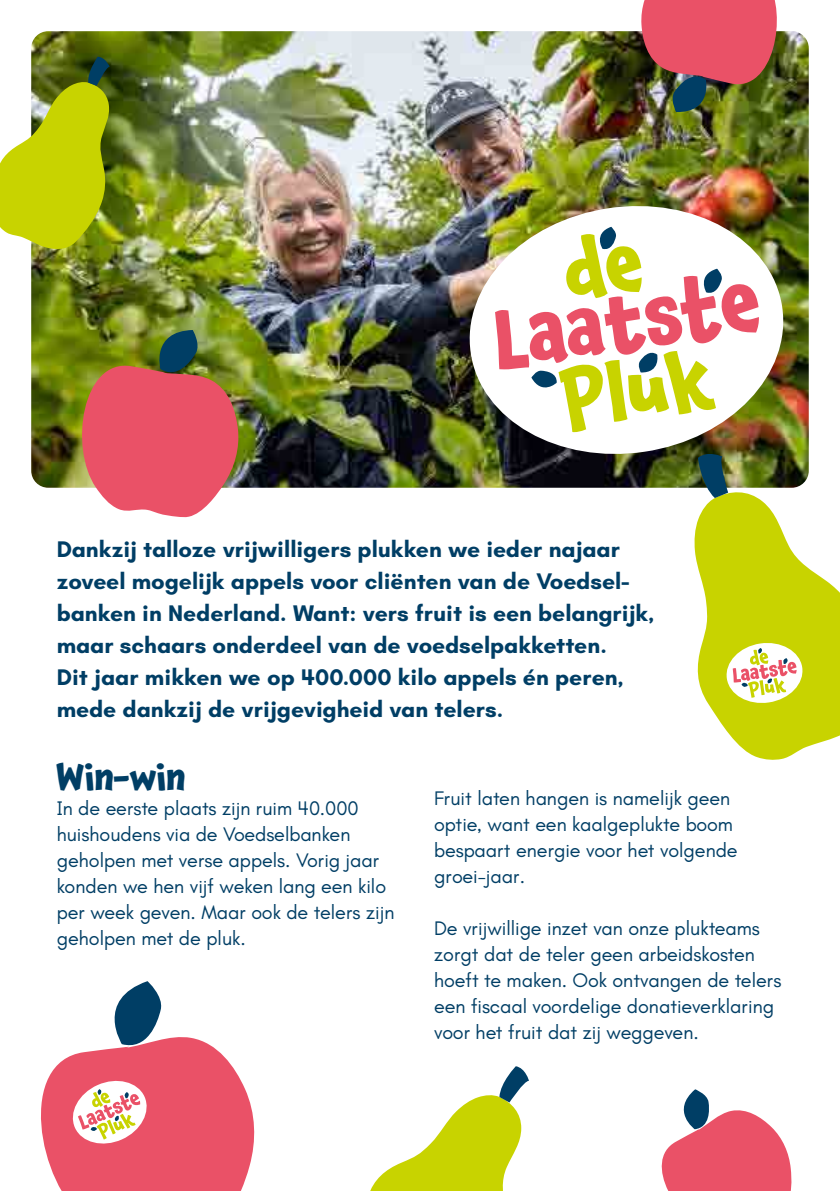
<style>
.page{position:relative;width:840px;height:1191px;background:#fff}
.page>*{position:absolute;margin:0;border:0;box-sizing:border-box;transform-origin:0 0}
.t1{font:700 36px "Chaloops";color:#003e65}
.t2{font:700 23px/32px "Teachers";color:#003e65}
.t3{font:20px/26px "Teachers";color:#003e65}
</style>
<div class="page">
<img style="left:31px;top:31px;width:777px;height:457px">
<svg style="left:69px;top:330px;width:171px;height:187px;background:#c16d5d"></svg>
<img style="left:640px;top:0;width:148px;height:113px">
<svg style="left:661px;top:1089px;width:131px;height:102px"></svg>
<svg style="left:370px;top:1066px;width:158px;height:125px"></svg>
<svg style="left:0;top:57px;width:110px;height:194px"></svg>
<img style="left:460px;top:195px;width:331px;height:269px">
<svg style="left:494px;top:227px;width:264px;height:205px"></svg>
<svg style="left:41px;top:981px;width:214px;height:210px"></svg>
<svg style="left:693px;top:450px;width:146px;height:310px"></svg>
<p class="t2" style="left:57px;top:532px;width:598px">Dankzij talloze vrijwilligers plukken we ieder najaar zoveel mogelijk appels voor cliënten van de Voedsel&shy;banken in Nederland. Want: vers fruit is een belangrijk, maar schaars onderdeel van de voedselpakketten.<br>Dit jaar mikken we op 400.000 kilo appels én peren, mede dankzij de vrijgevigheid van telers.</p>
<h1 class="t1" style="left:57px;top:746px;width:130px">Win-win</h1>
<p class="t3" style="left:57px;top:795px;width:339px">In de eerste plaats zijn ruim 40.000 huishoudens via de Voedselbanken geholpen met verse appels. Vorig jaar konden we hen vijf weken lang een kilo per week geven. Maar ook de telers zijn geholpen met de pluk.</p>
<p class="t3" style="left:434px;top:785px;width:305px">Fruit laten hangen is namelijk geen optie, want een kaalgeplukte boom bespaart energie voor het volgende groei-jaar.</p>
<p class="t3" style="left:434px;top:915px;width:348px">De vrijwillige inzet van onze plukteams zorgt dat de teler geen arbeidskosten hoeft te maken. Ook ontvangen de telers een fiscaal voordelige donatieverklaring voor het fruit dat zij weggeven.</p>
</div>
